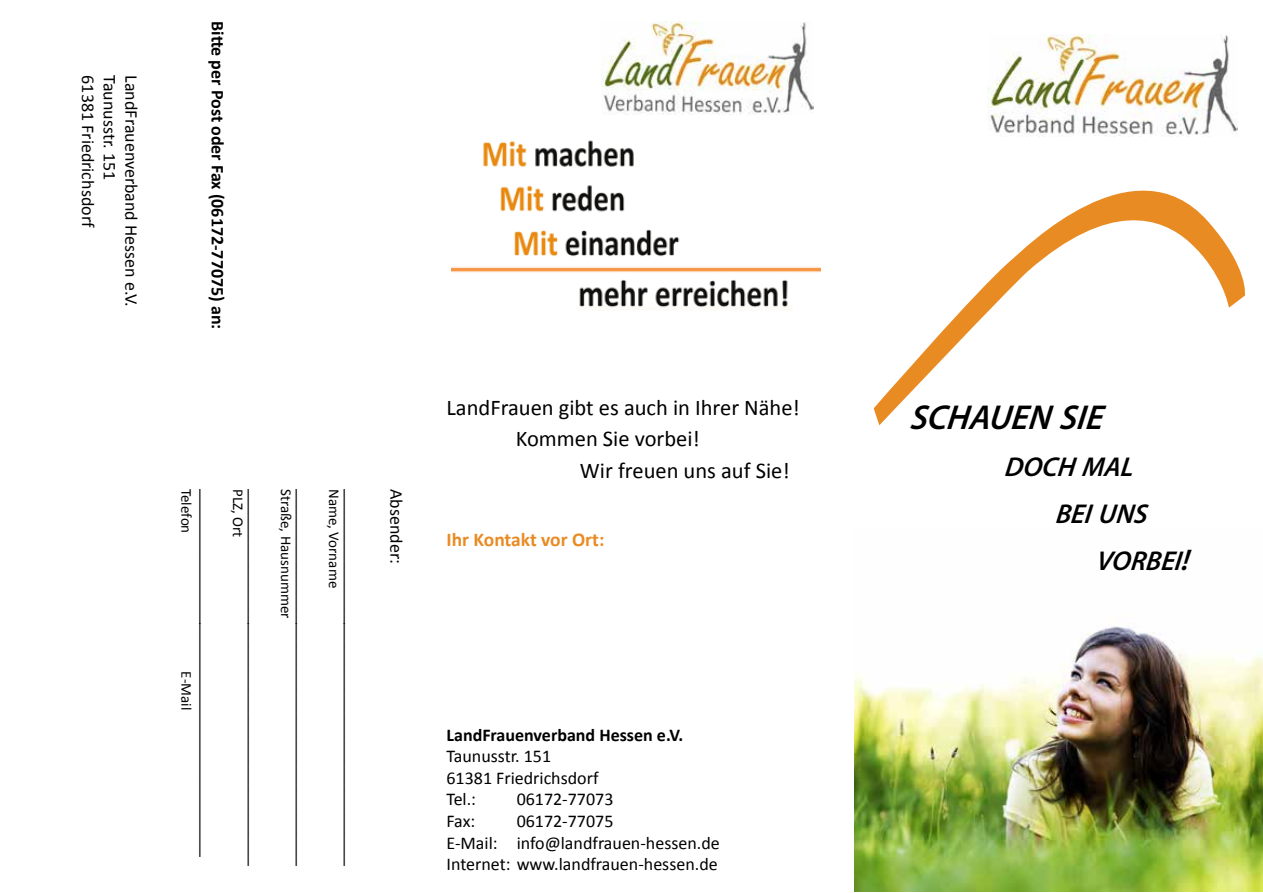
<style>
.page{position:relative;width:1263px;height:893px;background:#fff}
.page>*{position:absolute;margin:0;border:0;box-sizing:border-box;transform-origin:0 0}
.t1{font:italic 600 34.65px "Myriad Pro";color:#000}
.t2{font:italic 600 27.3px "Myriad Pro";color:#000}
.t3{font:22.5px/31.2px "Calibri";color:#000}
.t4{font:700 19.5px "Calibri";color:#e98b23}
.t5{font:18px/21.6px "Calibri";color:#000}
.t6{font:700 18px "Calibri";color:#000}
.t7{font:15px "Calibri";color:#000}
.s1{font-size:30px}
</style>
<div class="page">
<svg style="left:874px;top:190px;width:371px;height:235px"></svg>
<img style="left:988px;top:34px;width:250px;height:102px">
<img style="left:854px;top:626px;width:409px;height:266px">
<img style="left:601px;top:21px;width:213px;height:94px">
<img style="left:452px;top:140px;width:368px;height:168px">
<p class="t5" style="left:99px;top:75px;width:154px;rotate:90deg">61381 Friedrichsdorf</p>
<p class="t5" style="left:121px;top:75px;width:106px;rotate:90deg">Taunusstr. 151</p>
<p class="t5" style="left:142px;top:75px;width:233px;rotate:90deg">LandFrauenverband Hessen e.V.</p>
<p class="t6" style="left:229px;top:21px;width:309px;rotate:90deg">Bitte per Post oder Fax (06172-77075) an:</p>
<p class="t7" style="left:196px;top:489px;width:46px;rotate:90deg">Telefon</p>
<p class="t5" style="left:220px;top:489px;width:369px;rotate:90deg">_________________________________________</p>
<p class="t7" style="left:247px;top:489px;width:50px;rotate:90deg">PLZ, Ort</p>
<p class="t5" style="left:268px;top:489px;width:378px;rotate:90deg">__________________________________________</p>
<p class="t7" style="left:296px;top:489px;width:131px;rotate:90deg">Straße, Hausnummer</p>
<p class="t5" style="left:316px;top:489px;width:378px;rotate:90deg">__________________________________________</p>
<p class="t7" style="left:344px;top:489px;width:100px;rotate:90deg">Name, Vorname</p>
<p class="t5" style="left:364px;top:489px;width:378px;rotate:90deg">__________________________________________</p>
<p class="t5" style="left:407px;top:489px;width:76px;rotate:90deg">Absender:</p>
<p class="t7" style="left:196px;top:671px;width:40px;rotate:90deg">E-Mail</p>
<p class="t3" style="left:516px;top:392px;width:286px;text-indent:-69px">LandFrauen gibt es auch in Ihrer Nähe!<br>Kommen Sie vorbei!</p>
<p class="t3" style="left:580px;top:455px;width:211px">Wir freuen uns auf Sie!</p>
<p class="t4" style="left:446px;top:527px;width:159px">Ihr Kontakt vor Ort:</p>
<p class="t6" style="left:446px;top:723px;width:238px">LandFrauenverband Hessen e.V.</p>
<p class="t5" style="left:446px;top:745px;width:153px">Taunusstr. 151<br>61381 Friedrichsdorf<br>Tel.:</p>
<p class="t5" style="left:517px;top:789px;width:98px">06172-77073</p>
<p class="t5" style="left:446px;top:810px;width:275px;text-indent:70px">06172-77075<br>E-Mail: info@landfrauen-hessen.de<br>Internet: www.landfrauen-hessen.de</p>
<p class="t5" style="left:446px;top:810px;width:30px">Fax:</p>
<h1 class="t1" style="left:910px;top:396px;width:194px">SCHAUEN SIE</h1>
<h2 class="t2" style="left:1004px;top:450px;width:134px">DOCH MAL</h2>
<h2 class="t2" style="left:1055px;top:496px;width:97px">BEI UNS</h2>
<h2 class="t2" style="left:1096px;top:543px;width:99px">VORBEI<span class="s1">!</span></h2>
</div>
